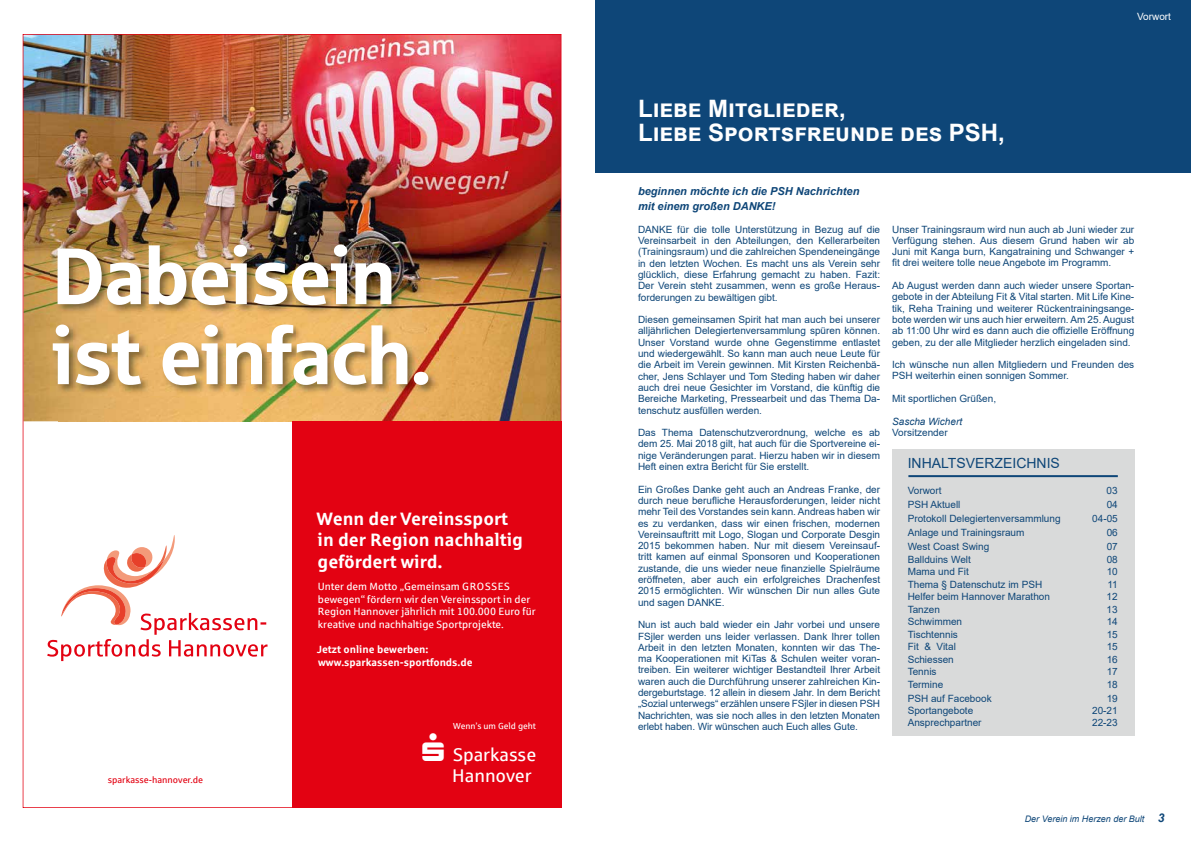
<style>
.page{position:relative;width:1191px;height:842px;background:#fff}
.page>*{position:absolute;margin:0;border:0;box-sizing:border-box;transform-origin:0 0}
.t1{font:80px/80px "Sparkasse Head";color:#fff}
.t2{font:700 24px/24px "Arial";color:#fff}
.t3{font:18.4px "Sparkasse Rg";color:#fff}
.t4{font:700 18px/21.6px "Sparkasse Rg";color:#fff}
.t5{font:14px "Arial";color:#0e4678}
.t6{font:italic 700 11px/15px "Arial";color:#0e4678}
.t7{font:10.5px/12.6px "Sparkasse Rg";color:#fff}
.t8{font:700 10.5px/12.6px "Sparkasse Rg";color:#fff}
.t9{font:10px/11.3px "Arial";color:#0e4678;text-align:justify}
.t10{font:italic 10px "Arial";color:#0e4678}
.t11{font:10px "Arial";color:#fff}
.t12{font:9.2px "Sparkasse Rg";color:#e30212}
.t13{font:italic 9px "Arial";color:#0e4678}
.t14{font:8.8px "Sparkasse Rg";color:#fff}
.s1{font-weight:700;font-size:12px}
</style>
<div class="page">
<div style="left:595px;top:0;width:596px;height:173px;background:#0e4678"></div>
<div style="left:892px;top:449px;width:242px;height:287px;background:#d9dada"></div>
<hr style="left:908px;top:475px;width:209px;height:2px;background:#0e4678">
<img style="left:23px;top:34px;width:538px;height:774px">
<img style="left:50px;top:242px;width:388px;height:153px">
<h1 class="t1" style="left:53px;top:233px;width:380px">Dabeisein ist einfach.</h1>
<h3 class="t4" style="left:317px;top:507px;width:208px">Wenn der Vereinssport in der Region nachhaltig gefördert wird.</h3>
<p class="t7" style="left:318px;top:580px;width:219px">Unter dem Motto „Gemeinsam GROSSES bewegen“ fördern wir den Vereinssport in der Region Hannover jährlich mit 100.000 Euro für kreative und nachhal tige Sportprojekte.</p>
<p class="t8" style="left:317px;top:643px;width:157px">Jetzt online bewerben: www.sparkassen-sportfonds.de</p>
<p class="t14" style="left:453px;top:720px;width:84px">Wenn’s um Geld geht</p>
<h3 class="t3" style="left:422px;top:743px;width:115px">▲ Sparkasse</h3>
<p class="t12" style="left:108px;top:774px;width:97px">sparkasse-hannover.de</p>
<h3 class="t3" style="left:452px;top:764px;width:81px">Hannover</h3>
<h2 class="t2" style="left:638px;top:97px;width:368px">Liebe Mitglieder,<br>Liebe Sportsfreunde des PSH,</h2>
<p class="t11" style="left:1137px;top:9px;width:35px">Vorwort</p>
<p class="t6" style="left:638px;top:184px;width:223px">beginnen möchte ich die PSH Nachrichten mit einem großen DANKE!</p>
<p class="t9" style="left:638px;top:223px;width:244px">DANKE für die tolle Unterstützung in Bezug auf die Vereinsarbeit in den Abteilungen, den Kellerarbeiten (Trainingsraum) und die zahlreichen Spendeneingänge in den letzten Wochen. Es macht uns als Verein sehr glücklich, diese Erfahrung gemacht zu haben. Fazit:<br>Der Verein steht zusammen, wenn es große Heraus&shy;forderungen zu bewältigen gibt.</p>
<p class="t9" style="left:638px;top:314px;width:244px">Diesen gemeinsamen Spirit hat man auch bei unserer alljährlichen Delegiertenversammlung spüren können.<br>Unser Vorstand wurde ohne Gegenstimme entlastet und wiedergewählt. So kann man auch neue Leute für die Arbeit im Verein gewinnen. Mit Kirsten Reichenbä&shy;cher, Jens Schlayer und Tom Steding haben wir daher auch drei neue Gesichter im Vorstand, die künftig die Bereiche Marketing, Pressearbeit und das Thema Da&shy;tenschutz ausfüllen werden.</p>
<p class="t9" style="left:638px;top:427px;width:244px">Das Thema Datenschutzverordnung, welche es ab dem 25. Mai 2018 gilt, hat auch für die Sportvereine ei&shy;nige Veränderungen parat. Hierzu haben wir in diesem Heft einen extra Bericht für Sie erstellt.</p>
<p class="t9" style="left:638px;top:483px;width:244px">Ein Großes Danke geht auch an Andreas Franke, der durch neue berufliche Herausforderungen, leider nicht mehr Teil des Vorstandes sein kann. Andreas haben wir es zu verdanken, dass wir einen frischen, modernen Vereinsauftritt mit Logo, Slogan und Corporate Desgin 2015 bekommen haben. Nur mit diesem Vereinsauf&shy;tritt kamen auf einmal Sponsoren und Kooperationen zustande, die uns wieder neue finanzielle Spielräume eröffneten, aber auch ein erfolgreiches Drachenfest 2015 ermöglichten. Wir wünschen Dir nun alles Gute und sagen DANKE.</p>
<p class="t9" style="left:638px;top:619px;width:244px">Nun ist auch bald wieder ein Jahr vorbei und unsere FSjler werden uns leider verlassen. Dank Ihrer tollen Arbeit in den letzten Monaten, konnten wir das The&shy;ma Kooperationen mit KiTas &amp; Schulen weiter voran&shy;treiben. Ein weiterer wichtiger Bestandteil Ihrer Arbeit waren auch die Durchführung unserer zahlreichen Kin&shy;dergeburtstage. 12 allein in diesem Jahr. In dem Bericht „Sozial unterwegs“ erzählen unsere FSjler in diesen PSH Nachrichten, was sie noch alles in den letzten Monaten erlebt haben. Wir wünschen auch Euch alles Gute.</p>
<p class="t9" style="left:892px;top:223px;width:244px">Unser Trainingsraum wird nun auch ab Juni wieder zur Verfügung stehen. Aus diesem Grund haben wir ab Juni mit Kanga burn, Kangatraining und Schwanger + fit drei weitere tolle neue Angebote im Programm.</p>
<p class="t9" style="left:892px;top:280px;width:244px">Ab August werden dann auch wieder unsere Sportan&shy;gebote in der Abteilung Fit &amp; Vital starten. Mit Life Kine&shy;tik, Reha Training und weiterer Rückentrainingsange&shy;bote werden wir uns auch hier erweitern. Am 25. August ab 11:00 Uhr wird es dann auch die offizielle Eröffnung geben, zu der alle Mitglieder herzlich eingeladen sind.</p>
<p class="t9" style="left:892px;top:359px;width:244px">Ich wünsche nun allen Mitgliedern und Freunden des<br>PSH weiterhin einen sonnigen Sommer.</p>
<p class="t9" style="left:892px;top:393px;width:105px">Mit sportlichen Grüßen,</p>
<p class="t10" style="left:892px;top:415px;width:71px">Sascha Wichert</p>
<p class="t9" style="left:892px;top:427px;width:57px">Vorsitzender</p>
<h3 class="t5" style="left:907px;top:453px;width:154px">INHALTSVERZEICHNIS</h3>
<p class="t9" style="left:907px;top:485px;width:35px">Vorwort</p>
<p class="t9" style="left:1106px;top:485px;width:13px">03</p>
<p class="t9" style="left:907px;top:499px;width:54px">PSH Aktuell</p>
<p class="t9" style="left:1106px;top:499px;width:13px">04</p>
<p class="t9" style="left:907px;top:513px;width:154px">Protokoll Delegiertenversammlung</p>
<p class="t9" style="left:1092px;top:513px;width:27px">04-05</p>
<p class="t9" style="left:907px;top:527px;width:118px">Anlage und Trainingsraum</p>
<p class="t9" style="left:1106px;top:527px;width:13px">06</p>
<p class="t9" style="left:907px;top:541px;width:83px">West Coast Swing</p>
<p class="t9" style="left:1106px;top:541px;width:13px">07</p>
<p class="t9" style="left:907px;top:554px;width:65px">Ballduins Welt</p>
<p class="t9" style="left:1106px;top:554px;width:13px">08</p>
<p class="t9" style="left:907px;top:566px;width:63px">Mama und Fit</p>
<p class="t9" style="left:1106px;top:566px;width:13px">10</p>
<p class="t9" style="left:907px;top:579px;width:136px">Thema § Datenschutz im PSH</p>
<p class="t9" style="left:1107px;top:579px;width:12px">11</p>
<p class="t9" style="left:907px;top:591px;width:144px">Helfer beim Hannover Marathon</p>
<p class="t9" style="left:1106px;top:591px;width:13px">12</p>
<p class="t9" style="left:907px;top:604px;width:34px">Tanzen</p>
<p class="t9" style="left:1106px;top:604px;width:13px">13</p>
<p class="t9" style="left:907px;top:616px;width:56px">Schwimmen</p>
<p class="t9" style="left:1106px;top:616px;width:13px">14</p>
<p class="t9" style="left:907px;top:629px;width:52px">Tischtennis</p>
<p class="t9" style="left:1106px;top:629px;width:13px">15</p>
<p class="t9" style="left:907px;top:641px;width:50px">Fit &amp; Vital</p>
<p class="t9" style="left:1106px;top:641px;width:13px">15</p>
<p class="t9" style="left:907px;top:654px;width:48px">Schiessen</p>
<p class="t9" style="left:1106px;top:654px;width:13px">16</p>
<p class="t9" style="left:907px;top:666px;width:30px">Tennis</p>
<p class="t9" style="left:1106px;top:666px;width:13px">17</p>
<p class="t9" style="left:907px;top:679px;width:37px">Termine</p>
<p class="t9" style="left:1106px;top:679px;width:13px">18</p>
<p class="t9" style="left:907px;top:693px;width:85px">PSH auf Facebook</p>
<p class="t9" style="left:1106px;top:693px;width:13px">19</p>
<p class="t9" style="left:907px;top:705px;width:67px">Sportangebote</p>
<p class="t9" style="left:1092px;top:705px;width:27px">20-21</p>
<p class="t9" style="left:907px;top:717px;width:75px">Ansprechpartner</p>
<p class="t9" style="left:1092px;top:717px;width:27px">22-23</p>
<p class="t13" style="left:1024px;top:813px;width:141px">Der Verein im Herzen der Bult <span class="s1">3</span></p>
</div>
